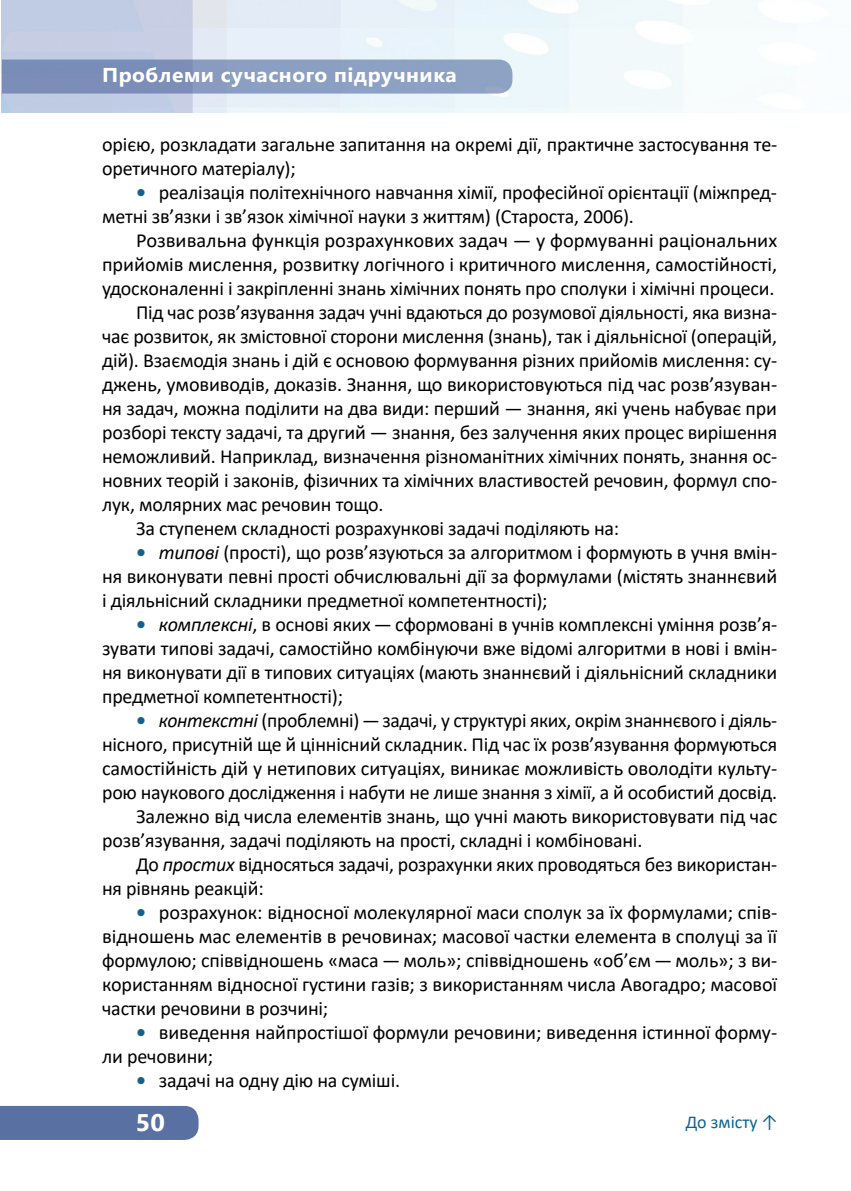
<style>
.page{position:relative;width:851px;height:1191px;background:#fff}
.page>*{position:absolute;margin:0;border:0;box-sizing:border-box;transform-origin:0 0}
.t1{font:700 24px "Segoe UI";color:#fff;scale:1.05 1}
.t2{font:20px/24px "Calibri";letter-spacing:-.01em;color:#000}
.t3{font:700 20px "Segoe UI";letter-spacing:.025em;color:#fff;scale:1.05 1}
.t4{font:18px "Calibri";color:#0e628e}
.s1{font-weight:700;color:#0e628e}
.s2{font-style:italic}
</style>
<div class="page">
<svg style="left:2px;top:60px;width:510px;height:34px;background:#869abe"></svg>
<div style="left:0;top:1106px;width:198px;height:34px;background:#5971a2"></div>
<p class="t3" style="left:102px;top:56px;width:339px">Проблеми сучасного підручника</p>
<p class="t2" style="left:102px;top:132px;width:676px">орією, розкладати загальне запитання на окремі дії, практичне застосування те&shy;оретичного матеріалу);</p>
<p class="t2" style="left:102px;top:180px;width:676px;text-indent:34px"><span class="s1">•</span> реалізація політехнічного навчання хімії, професійної орієнтації (міжпред&shy;метні зв’язки і зв’язок хімічної науки з життям) (Староста, 2006).</p>
<p class="t2" style="left:136px;top:228px;width:642px">Розвивальна функція розрахункових задач — у формуванні раціональних</p>
<p class="t2" style="left:102px;top:252px;width:676px">прийомів мислення, розвитку логічного і критичного мислення, самостійності,</p>
<p class="t2" style="left:102px;top:276px;width:673px">удосконаленні і закріпленні знань хімічних понять про сполуки і хімічні процеси.</p>
<p class="t2" style="left:136px;top:300px;width:642px">Під час розв’язування задач учні вдаються до розумової діяльності, яка визна-</p>
<p class="t2" style="left:102px;top:324px;width:676px">чає розвиток, як змістовної сторони мислення (знань), так і діяльнісної (операцій,</p>
<p class="t2" style="left:102px;top:348px;width:676px">дій). Взаємодія знань і дій є основою формування різних прийомів мислення: су-</p>
<p class="t2" style="left:102px;top:372px;width:676px">джень, умовиводів, доказів. Знання, що використовуються під час розв’язуван-</p>
<p class="t2" style="left:102px;top:396px;width:676px">ня задач, можна поділити на два види: перший — знання, які учень набуває при</p>
<p class="t2" style="left:102px;top:420px;width:676px">розборі тексту задачі, та другий — знання, без залучення яких процес вирішення</p>
<p class="t2" style="left:102px;top:444px;width:676px">неможливий. Наприклад, визначення різноманітних хімічних понять, знання ос-</p>
<p class="t2" style="left:102px;top:468px;width:676px">новних теорій і законів, фізичних та хімічних властивостей речовин, формул спо-</p>
<p class="t2" style="left:102px;top:492px;width:283px">лук, молярних мас речовин тощо.</p>
<p class="t2" style="left:136px;top:516px;width:484px">За ступенем складності розрахункові задачі поділяють на:</p>
<p class="t2" style="left:102px;top:540px;width:676px;text-align:justify;text-indent:34px"><span class="s1">•</span> <span class="s2">типові</span> (прості), що розв’язуються за алгоритмом і формують в учня вмін&shy;ня виконувати певні прості обчислювальні дії за формулами (містять знаннєвий і діяльнісний складники предметної компетентності);</p>
<p class="t2" style="left:102px;top:612px;width:676px;text-align:justify;text-indent:34px"><span class="s1">•</span> <span class="s2">комплексні</span>, в основі яких — сформовані в учнів комплексні уміння розв’я&shy;зувати типові задачі, самостійно комбінуючи вже відомі алгоритми в нові і вмін&shy;ня виконувати дії в типових ситуаціях (мають знаннєвий і діяльнісний складники предметної компетентності);</p>
<p class="t2" style="left:136px;top:708px;width:642px"><span class="s1">•</span> <span class="s2">контекстні</span> (проблемні)—задачі, у структурі яких, окрім знаннєвого і діяль-</p>
<p class="t2" style="left:102px;top:732px;width:676px">нісного, присутній ще й ціннісний складник. Під час їх розв’язування формуються</p>
<p class="t2" style="left:102px;top:756px;width:676px">самостійність дій у нетипових ситуаціях, виникає можливість оволодіти культу-</p>
<p class="t2" style="left:102px;top:780px;width:676px">рою наукового дослідження і набути не лише знання з хімії, а й особистий досвід.</p>
<p class="t2" style="left:136px;top:804px;width:642px">Залежно від числа елементів знань, що учні мають використовувати під час</p>
<p class="t2" style="left:102px;top:828px;width:541px">розв’язування, задачі поділяють на прості, складні і комбіновані.</p>
<p class="t2" style="left:136px;top:852px;width:642px">До <span class="s2">простих</span> відносяться задачі, розрахунки яких проводяться без використан-</p>
<p class="t2" style="left:102px;top:876px;width:163px">ня рівнянь реакцій:</p>
<p class="t2" style="left:102px;top:900px;width:676px;text-align:justify;text-indent:34px"><span class="s1">•</span> розрахунок: відносної молекулярної маси сполук за їх формулами; спів&shy;відношень мас елементів в речовинах; масової частки елемента в сполуці за її формулою; співвідношень «маса — моль»; співвідношень «об’єм — моль»; з ви&shy;користанням відносної густини газів; з використанням числа Авогадро; масової частки речовини в розчині;</p>
<p class="t2" style="left:102px;top:1020px;width:676px;text-indent:34px"><span class="s1">•</span> виведення найпростішої формули речовини; виведення істинної форму&shy;ли речовини;</p>
<p class="t2" style="left:136px;top:1068px;width:265px"><span class="s1">•</span> задачі на одну дію на суміші.</p>
<p class="t4" style="left:685px;top:1109px;width:94px">До змісту ↑</p>
<p class="t1" style="left:136px;top:1100px;width:29px">50</p>
</div>
